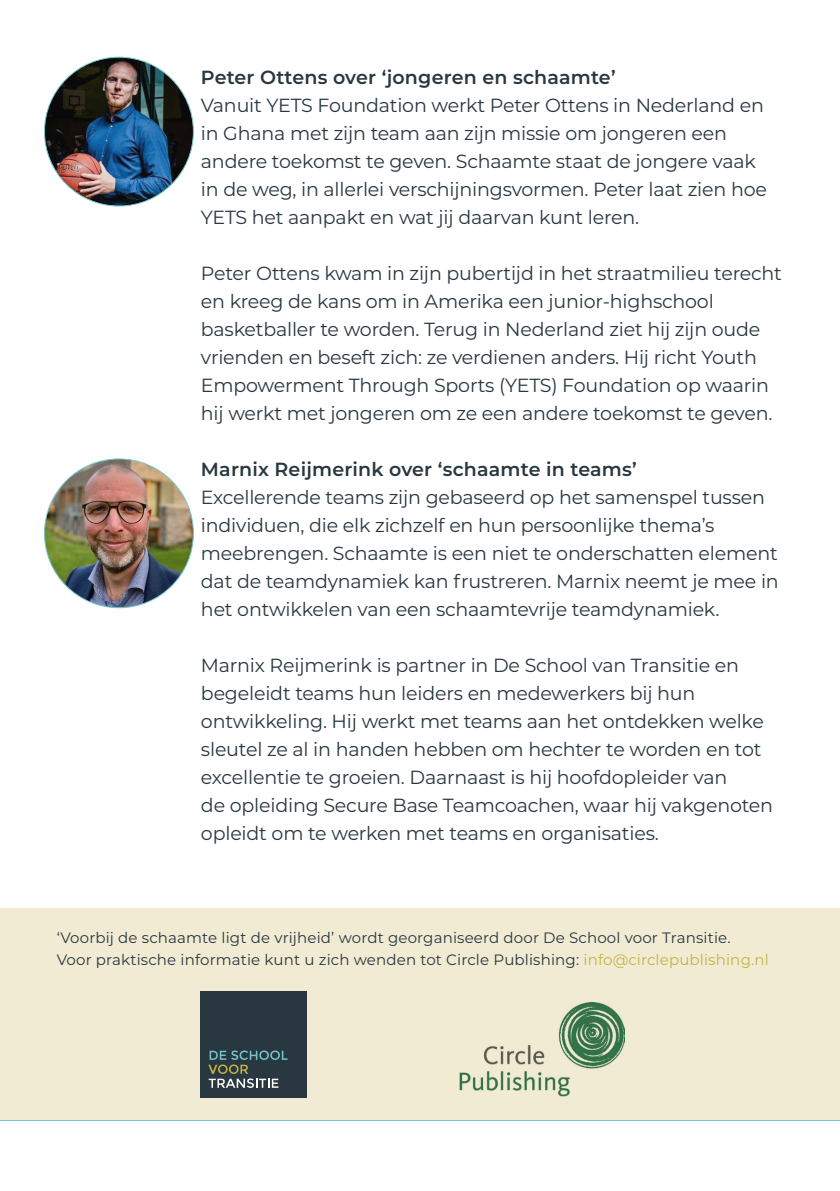
<style>
.page{position:relative;width:840px;height:1191px;background:#fff}
.page>*{position:absolute;margin:0;border:0;box-sizing:border-box;transform-origin:0 0}
.t1{font:19px/28px "Montserrat";letter-spacing:-.01em;color:#293740}
.t2{font:600 19px "Montserrat";letter-spacing:.01em;color:#293740}
.t3{font:15px/22px "Montserrat";letter-spacing:.01em;color:#293740}
.s1{color:#c6b344}
</style>
<div class="page">
<div style="left:0;top:909px;width:839px;height:282px;background:#f1ebd4"></div>
<svg style="left:0;top:1077px;width:839px;height:114px"></svg>
<div style="left:200px;top:991px;width:106px;height:106px;background:#293740"></div>
<svg style="left:208px;top:1050px;width:79px;height:38px"></svg>
<img style="left:408px;top:1002px;width:216px;height:111px">
<img style="left:44px;top:57px;width:149px;height:149px;border-radius:74px">
<img style="left:44px;top:459px;width:149px;height:149px;border-radius:74px">
<p class="t2" style="left:201px;top:64px;width:416px">Peter Ottens over ‘jongeren en schaamte’</p>
<p class="t1" style="left:201px;top:91px;width:567px">Vanuit YETS Foundation werkt Peter Ottens in Nederland en in Ghana met zijn team aan zijn missie om jongeren een andere toekomst te geven. Schaamte staat de jongere vaak in de weg, in allerlei verschijningsvormen. Peter laat zien hoe YETS het aanpakt en wat jij daarvan kunt leren.</p>
<p class="t1" style="left:201px;top:259px;width:582px">Peter Ottens kwam in zijn pubertijd in het straatmilieu terecht en kreeg de kans om in Amerika een junior-highschool basketballer te worden. Terug in Nederland ziet hij zijn oude vrienden en beseft zich: ze verdienen anders. Hij richt Youth Empowerment Through Sports (YETS) Foundation op waarin hij werkt met jongeren om ze een andere toekomst te geven.</p>
<p class="t2" style="left:201px;top:456px;width:437px">Marnix Reijmerink over ‘schaamte in teams’</p>
<p class="t1" style="left:201px;top:483px;width:579px">Excellerende teams zijn gebaseerd op het samenspel tussen individuen, die elk zichzelf en hun persoonlijke thema’s meebrengen. Schaamte is een niet te onderschatten element dat de teamdynamiek kan frustreren. Marnix neemt je mee in het ontwikkelen van een schaamtevrije teamdynamiek.</p>
<p class="t1" style="left:201px;top:651px;width:573px">Marnix Reijmerink is partner in De School van Transitie en begeleidt teams hun leiders en medewerkers bij hun ontwikkeling. Hij werkt met teams aan het ontdekken welke sleutel ze al in handen hebben om hechter te worden en tot excellentie te groeien. Daarnaast is hij hoofdopleider van<br>de opleiding Secure Base Teamcoachen, waar hij vakgenoten opleidt om te werken met teams en organisaties.</p>
<p class="t3" style="left:57px;top:926px;width:713px">‘Voorbij de schaamte ligt de vrijheid’ wordt georganiseerd door De School voor Transitie.<br>Voor praktische informatie kunt u zich wenden tot Circle Publishing: <span class="s1">info@circlepublishing.nl</span></p>
</div>
